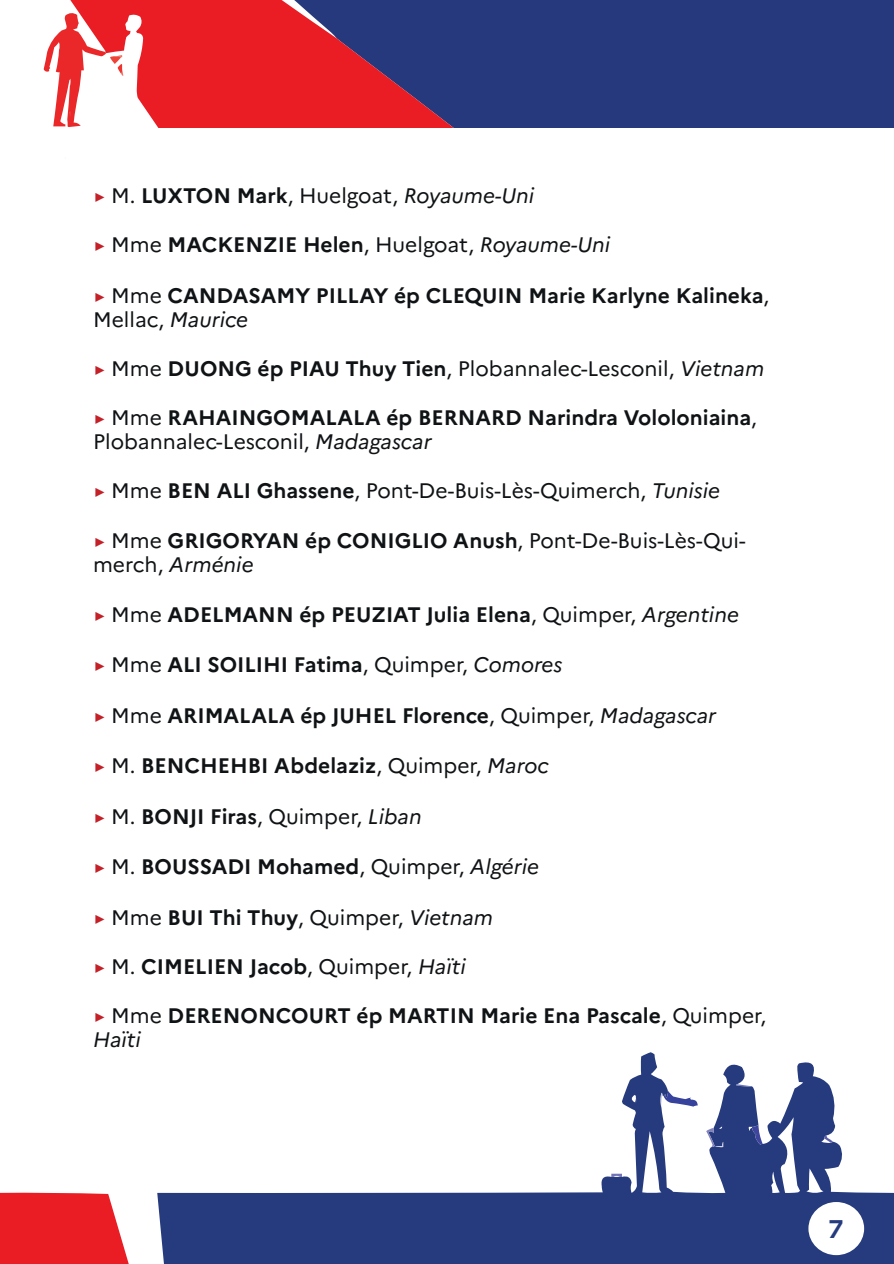
<style>
.page{position:relative;width:894px;height:1264px;background:#fff}
.page>*{position:absolute;margin:0;border:0;box-sizing:border-box;transform-origin:0 0}
.t1{font:700 25.5px "Marianne";color:#263a7e}
.t2{font:700 21px/24px "Marianne";color:#101315}
.t3{font:21px/24px "Marianne";color:#101315}
.s1{font-family:"Montserrat";color:#c32027}
.s2{font-weight:700}
.s3{font-style:italic}
.s4{font-family:"Montserrat";font-weight:400;color:#c32027}
.s5{font-weight:400}
.s6{font-weight:400;font-style:italic}
</style>
<div class="page">
<svg style="left:226px;top:1052px;width:667px;height:211px"></svg>
<svg style="left:736px;top:1084px;width:15px;height:2px"></svg>
<svg style="left:634px;top:1097px;width:2px;height:6px"></svg>
<svg style="left:660px;top:1090px;width:37px;height:17px"></svg>
<svg style="left:748px;top:1124px;width:14px;height:21px"></svg>
<svg style="left:824px;top:1135px;width:8px;height:7px"></svg>
<svg style="left:706px;top:1123px;width:17px;height:24px"></svg>
<svg style="left:611px;top:1173px;width:11px;height:3px"></svg>
<svg style="left:1px;top:1192px;width:225px;height:71px"></svg>
<div style="left:487px;top:0;width:406px;height:128px;background:#25397c"></div>
<svg style="left:70px;top:0;width:417px;height:128px;background:#ad304a"></svg>
<svg style="left:44px;top:12px;width:79px;height:115px"></svg>
<div style="left:808px;top:1202px;width:56px;height:53px;background:#fff;border-radius:50%"></div>
<p class="t3" style="left:93px;top:183px;width:442px"><span class="s1">▶</span> M. <span class="s2">LUXTON Mark</span>, Huelgoat, <span class="s3">Royaume-Uni</span></p>
<p class="t2" style="left:93px;top:233px;width:518px"><span class="s4">▶</span> <span class="s5">Mme</span> MACKENZIE Helen<span class="s5">, Huelgoat,</span> <span class="s6">Royaume-Uni</span></p>
<p class="t2" style="left:93px;top:283px;width:677px"><span class="s4">▶</span> <span class="s5">Mme</span> CANDASAMY PILLAY ép CLEQUIN Marie Karlyne Kalineka<span class="s5">,<br>Mellac,</span> <span class="s6">Maurice</span></p>
<p class="t3" style="left:93px;top:356px;width:672px"><span class="s1">▶</span> Mme <span class="s2">DUONG ép PIAU Thuy Tien</span>, Plobannalec-Lesconil, <span class="s3">Vietnam</span></p>
<p class="t2" style="left:93px;top:405px;width:665px"><span class="s4">▶</span> <span class="s5">Mme</span> RAHAINGOMALALA ép BERNARD Narindra Vololoniaina<span class="s5">,<br>Plobannalec-Lesconil,</span> <span class="s6">Madagascar</span></p>
<p class="t3" style="left:93px;top:479px;width:628px"><span class="s1">▶</span> Mme <span class="s2">BEN ALI Ghassene</span>, Pont-De-Buis-Lès-Quimerch, <span class="s3">Tunisie</span></p>
<p class="t3" style="left:93px;top:528px;width:653px"><span class="s1">▶</span> Mme <span class="s2">GRIGORYAN ép CONIGLIO Anush</span>, Pont-De-Buis-Lès-Qui&shy;merch, <span class="s3">Arménie</span></p>
<p class="t2" style="left:93px;top:602px;width:647px"><span class="s4">▶</span> <span class="s5">Mme</span> ADELMANN ép PEUZIAT Julia Elena<span class="s5">, Quimper,</span> <span class="s6">Argentine</span></p>
<p class="t2" style="left:93px;top:653px;width:470px"><span class="s4">▶</span> <span class="s5">Mme</span> ALI SOILIHI Fatima<span class="s5">, Quimper,</span> <span class="s6">Comores</span></p>
<p class="t2" style="left:93px;top:703px;width:624px"><span class="s4">▶</span> <span class="s5">Mme</span> ARIMALALA ép JUHEL Florence<span class="s5">, Quimper,</span> <span class="s6">Madagascar</span></p>
<p class="t2" style="left:93px;top:754px;width:457px"><span class="s4">▶</span> <span class="s5">M.</span> BENCHEHBI Abdelaziz<span class="s5">, Quimper,</span> <span class="s6">Maroc</span></p>
<p class="t3" style="left:93px;top:804px;width:330px"><span class="s1">▶</span> M. <span class="s2">BONJI Firas</span>, Quimper, <span class="s3">Liban</span></p>
<p class="t2" style="left:93px;top:854px;width:447px"><span class="s4">▶</span> <span class="s5">M.</span> BOUSSADI Mohamed<span class="s5">, Quimper,</span> <span class="s6">Algérie</span></p>
<p class="t3" style="left:93px;top:905px;width:401px"><span class="s1">▶</span> Mme <span class="s2">BUI Thi Thuy</span>, Quimper, <span class="s3">Vietnam</span></p>
<p class="t2" style="left:93px;top:954px;width:374px"><span class="s4">▶</span> <span class="s5">M.</span> CIMELIEN Jacob<span class="s5">, Quimper,</span> <span class="s6">Haïti</span></p>
<p class="t2" style="left:93px;top:1003px;width:674px"><span class="s4">▶</span> <span class="s5">Mme</span> DERENONCOURT ép MARTIN Marie Ena Pascale<span class="s5">, Quimper,<br></span><span class="s6">Haïti</span></p>
<p class="t1" style="left:828px;top:1213px;width:17px">7</p>
</div>
